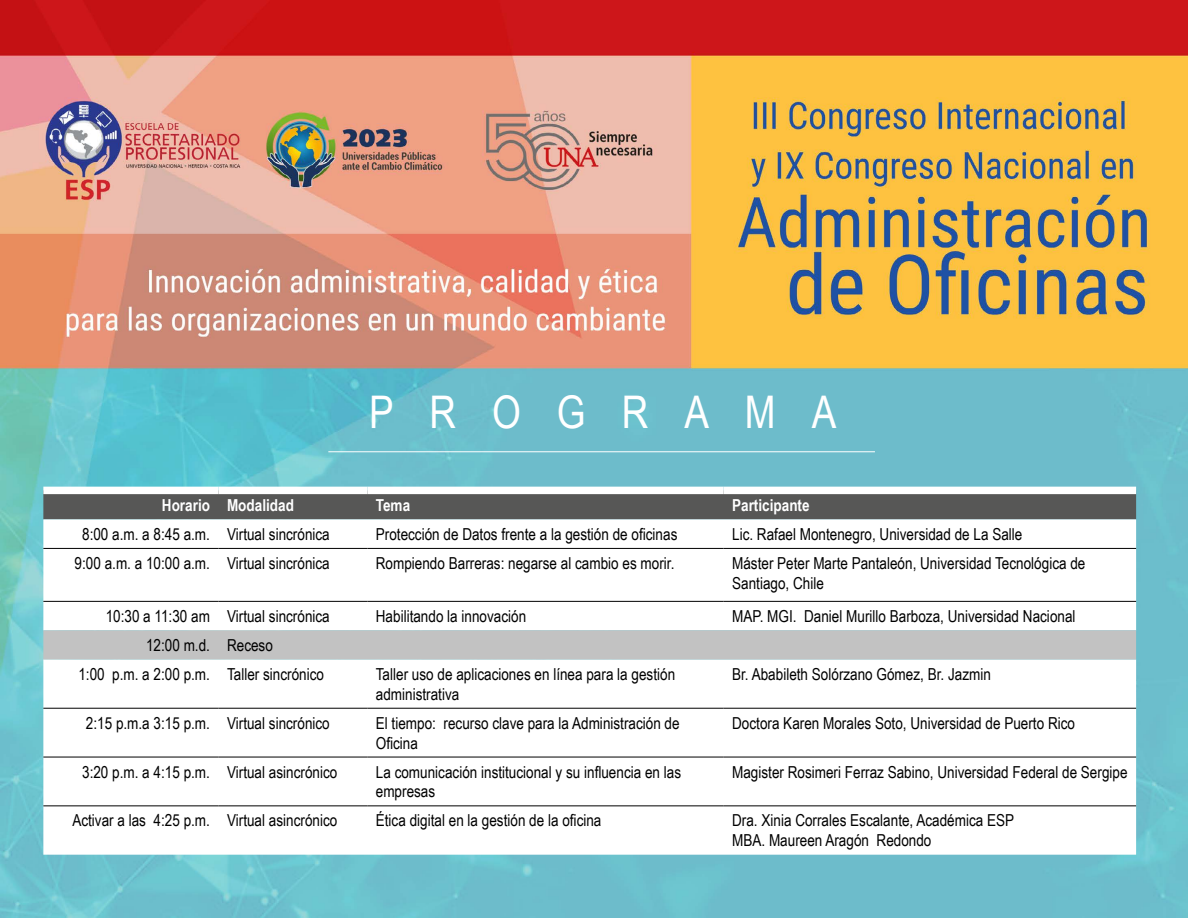
<style>
.page{position:relative;width:1188px;height:918px;background:#fff}
.page>*{position:absolute;margin:0;border:0;box-sizing:border-box;transform-origin:0 0}
.t1{font:45px "Arial Narrow";letter-spacing:.8em;color:#fff}
.t2{font:16.5px/19.8px "Arial Narrow";color:#000}
.t3{font:700 16.5px "Arial Narrow";color:#fff}
</style>
<div class="page">
<img style="left:0;top:0;width:1188px;height:918px">
<hr style="left:328px;top:451px;width:547px;height:1px;background:#fff">
<div style="left:43px;top:494px;width:1093px;height:25px;background:#575756"></div>
<svg style="left:43px;top:519px;width:1093px;height:336px"></svg>
<div style="left:43px;top:630px;width:1093px;height:29px;background:#c2c2c2"></div>
<hr style="left:43px;top:548px;width:176px;height:1px;background:#000">
<hr style="left:219px;top:548px;width:148px;height:1px;background:#000">
<hr style="left:367px;top:548px;width:357px;height:1px;background:#000">
<hr style="left:724px;top:548px;width:412px;height:1px;background:#000">
<hr style="left:43px;top:601px;width:176px;height:1px;background:#000">
<hr style="left:219px;top:601px;width:148px;height:1px;background:#000">
<hr style="left:367px;top:601px;width:357px;height:1px;background:#000">
<hr style="left:724px;top:601px;width:412px;height:1px;background:#000">
<hr style="left:43px;top:708px;width:176px;height:1px;background:#000">
<hr style="left:219px;top:708px;width:148px;height:1px;background:#000">
<hr style="left:367px;top:708px;width:357px;height:1px;background:#000">
<hr style="left:724px;top:708px;width:412px;height:1px;background:#000">
<hr style="left:43px;top:757px;width:176px;height:1px;background:#000">
<hr style="left:219px;top:757px;width:148px;height:1px;background:#000">
<hr style="left:367px;top:757px;width:357px;height:1px;background:#000">
<hr style="left:724px;top:757px;width:412px;height:1px;background:#000">
<hr style="left:43px;top:806px;width:176px;height:1px;background:#000">
<hr style="left:219px;top:806px;width:148px;height:1px;background:#000">
<hr style="left:367px;top:806px;width:357px;height:1px;background:#000">
<hr style="left:724px;top:806px;width:412px;height:1px;background:#000">
<div style="left:43px;top:487px;width:176px;height:7px;background:#fff"></div>
<div style="left:219px;top:487px;width:148px;height:7px;background:#fff"></div>
<div style="left:367px;top:487px;width:357px;height:7px;background:#fff"></div>
<div style="left:724px;top:487px;width:412px;height:7px;background:#fff"></div>
<h1 class="t1" style="left:369px;top:379px;width:469px">PROGRAMA</h1>
<p class="t3" style="left:162px;top:493px;width:134px">Horario Modalidad</p>
<p class="t3" style="left:376px;top:493px;width:36px">Tema</p>
<p class="t3" style="left:732px;top:493px;width:79px">Participante</p>
<p class="t2" style="left:82px;top:524px;width:249px">8:00 a.m. a 8:45 a.m. Virtual sincrónica</p>
<p class="t2" style="left:376px;top:524px;width:303px">Protección de Datos frente a la gestión de oficinas</p>
<p class="t2" style="left:732px;top:524px;width:292px">Lic. Rafael Montenegro, Universidad de La Salle</p>
<p class="t2" style="left:75px;top:553px;width:257px">9:00 a.m. a 10:00 a.m. Virtual sincrónica</p>
<p class="t2" style="left:376px;top:553px;width:300px">Rompiendo Barreras: negarse al cambio es morir.</p>
<p class="t2" style="left:732px;top:553px;width:355px">Máster Peter Marte Pantaleón, Universidad Tecnológica de<br>Santiago, Chile</p>
<p class="t2" style="left:106px;top:606px;width:226px">10:30 a 11:30 am Virtual sincrónica</p>
<p class="t2" style="left:376px;top:606px;width:152px">Habilitando la innovación</p>
<p class="t2" style="left:732px;top:606px;width:345px">MAP. MGI. Daniel Murillo Barboza, Universidad Nacional</p>
<p class="t2" style="left:78px;top:630px;width:247px;line-height:29px;text-indent:68px">12:00 m.d. Receso<br>1:00 p.m. a 2:00 p.m. Taller sincrónico</p>
<p class="t2" style="left:376px;top:664px;width:301px">Taller uso de aplicaciones en línea para la gestión administrativa</p>
<p class="t2" style="left:732px;top:664px;width:260px">Br. Ababileth Solórzano Gómez, Br. Jazmin</p>
<p class="t2" style="left:86px;top:712px;width:245px">2:15 p.m.a 3:15 p.m. Virtual sincrónico</p>
<p class="t2" style="left:376px;top:712px;width:305px">El tiempo: recurso clave para la Administración de<br>Oficina</p>
<p class="t2" style="left:732px;top:712px;width:344px">Doctora Karen Morales Soto, Universidad de Puerto Rico</p>
<p class="t2" style="left:82px;top:761px;width:257px">3:20 p.m. a 4:15 p.m. Virtual asincrónico</p>
<p class="t2" style="left:376px;top:761px;width:307px">La comunicación institucional y su influencia en las empresas</p>
<p class="t2" style="left:732px;top:761px;width:397px">Magister Rosimeri Ferraz Sabino, Universidad Federal de Sergipe</p>
<p class="t2" style="left:72px;top:810px;width:266px">Activar a las 4:25 p.m. Virtual asincrónico</p>
<p class="t2" style="left:376px;top:810px;width:227px">Ética digital en la gestión de la oficina</p>
<p class="t2" style="left:732px;top:810px;width:284px">Dra. Xinia Corrales Escalante, Académica ESP<br>MBA. Maureen Aragón Redondo</p>
</div>
